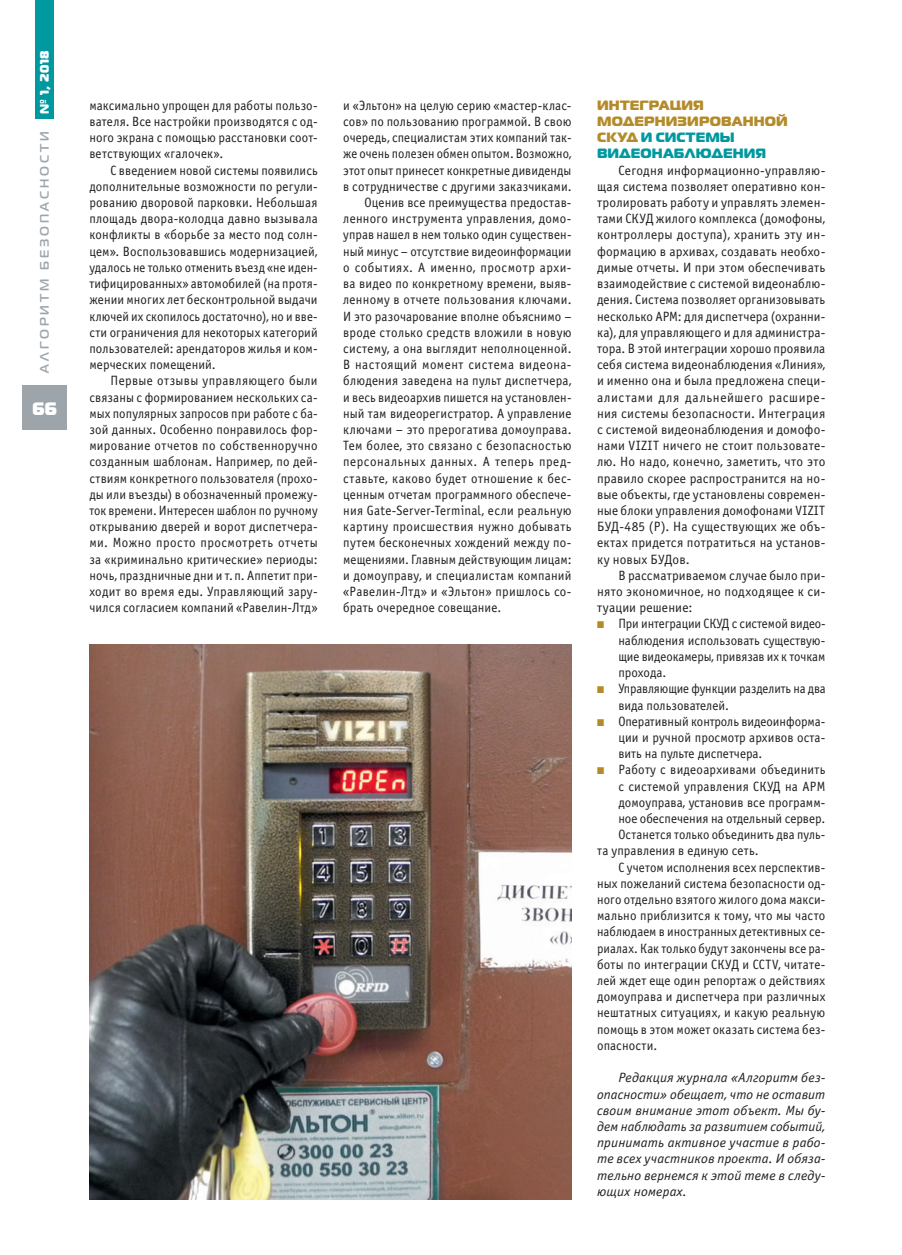
<style>
.page{position:relative;width:902px;height:1255px;background:#fff}
.page>*{position:absolute;margin:0;border:0;box-sizing:border-box;transform-origin:0 0}
.t1{font:18px "Magistral Black C";color:#fff}
.t2{font:13.5px/16.2px "Officina Sans C";letter-spacing:.015em;color:#231f20;text-align:justify;scale:.96 1}
.t3{font:13.5px/16.2px "Officina Sans C";letter-spacing:.015em;color:#231f20;text-align:justify}
.t4{font:13.5px/16.2px "Officina Sans C";letter-spacing:.015em;color:#231f20;text-align:justify;scale:.95 1}
.t5{font:italic 13.5px/16.2px "Officina Sans C";letter-spacing:.01em;color:#231f20;text-align:justify;scale:1.05 1}
.t6{font:13.5px/16.2px "Officina Sans C";letter-spacing:.015em;color:#231f20;text-align:justify;scale:.94 1}
.t7{font:13.5px "Officina Sans C";letter-spacing:.035em;color:#231f20;scale:.96 1}
.t8{font:13.5px/16.2px "Magistral Black C";letter-spacing:.015em;color:#b38b29}
.t9{font:13.5px/16.2px "Officina Sans C";letter-spacing:-.005em;color:#231f20;scale:.94 1}
.t10{font:13.5px "Officina Sans C";letter-spacing:.015em;color:#231f20;scale:.93 1}
.t11{font:13.5px "Officina Sans C";letter-spacing:.04em;color:#231f20;scale:.96 1}
.t12{font:13.5px "Officina Sans C";letter-spacing:.045em;color:#231f20;scale:.96 1}
.t13{font:700 12.3px "Magistral C";letter-spacing:.24em;color:#9da5ab}
.t14{font:12.3px "Magistral Black C";color:#fff}
.s1{color:#0099a0}
.s2{color:#b38b29}
</style>
<div class="page">
<div style="left:22px;top:385px;width:45px;height:45px;background:#9da5ab"></div>
<div style="left:36px;top:0;width:18px;height:119px;background:#0099a0"></div>
<img style="left:89px;top:644px;width:482px;height:555px">
<p class="t14" style="left:37px;top:114px;width:65px;rotate:-90deg">№ 1, 2018</p>
<p class="t13" style="left:37px;top:373px;width:243px;rotate:-90deg">АЛГОРИТМ БЕЗОПАСНОСТИ</p>
<h1 class="t1" style="left:32px;top:397px;width:26px">66</h1>
<p class="t2" style="left:89px;top:97px;width:239px">максимально упрощен для работы пользо&shy;вателя. Все настройки производятся с од&shy;ного экрана с помощью расстановки соот&shy;ветствующих «галочек».</p>
<p class="t4" style="left:89px;top:162px;width:242px;text-indent:21px">С введением новой системы появились дополнительные возможности по регули&shy;рованию дворовой парковки. Небольшая площадь двора-колодца давно вызывала конфликты в «борьбе за место под солн&shy;цем». Воспользовавшись модернизацией, удалось не только отменить въезд «не иден&shy;тифицированных» автомобилей (на протя&shy;жении многих лет бесконтрольной выдачи ключей их скопилось достаточно), но и вве&shy;сти ограничения для некоторых категорий пользователей: арендаторов жилья и ком&shy;мерческих помещений.</p>
<p class="t2" style="left:89px;top:373px;width:239px;text-indent:21px">Первые отзывы управляющего были связаны с формированием нескольких са&shy;мых популярных запросов при работе с ба&shy;зой данных. Особенно понравилось фор&shy;мирование отчетов по собственноручно созданным шаблонам. Например, по дей&shy;ствиям конкретного пользователя (прохо&shy;ды или въезды) в обозначенный промежу&shy;ток времени. Интересен шаблон по ручному открыванию дверей и ворот диспетчера&shy;ми. Можно просто просмотреть отчеты за «криминально критические» периоды: ночь, праздничные дни и т.п. Аппетит при&shy;ходит во время еды. Управляющий зару&shy;чился согласием компаний «Равелин-Лтд»</p>
<p class="t2" style="left:343px;top:97px;width:239px">и «Эльтон» на целую серию «мастер-клас-</p>
<p class="t2" style="left:343px;top:114px;width:239px">сов» по пользованию программой. В свою</p>
<p class="t4" style="left:343px;top:130px;width:242px">очередь, специалистам этих компаний так-</p>
<p class="t10" style="left:343px;top:146px;width:247px">же очень полезен обмен опытом. Возможно,</p>
<p class="t4" style="left:343px;top:162px;width:242px">этот опыт принесет конкретные дивиденды</p>
<p class="t2" style="left:343px;top:178px;width:239px">в сотрудничестве с другими заказчиками.</p>
<p class="t2" style="left:364px;top:195px;width:217px">Оценив все преимущества предостав-</p>
<p class="t2" style="left:343px;top:211px;width:239px">ленного инструмента управления, домо-</p>
<p class="t4" style="left:343px;top:227px;width:242px">управ нашел в нем только один существен-</p>
<p class="t4" style="left:343px;top:243px;width:242px">ный минус – отсутствие видеоинформации</p>
<p class="t11" style="left:343px;top:260px;width:239px">о событиях. А именно, просмотр архи-</p>
<p class="t2" style="left:343px;top:276px;width:239px">ва видео по конкретному времени, выяв-</p>
<p class="t2" style="left:343px;top:292px;width:239px">ленному в отчете пользования ключами.</p>
<p class="t2" style="left:343px;top:308px;width:239px">И это разочарование вполне объяснимо –</p>
<p class="t2" style="left:343px;top:324px;width:239px">вроде столько средств вложили в новую</p>
<p class="t2" style="left:343px;top:340px;width:239px">систему, а она выглядит неполноценной.</p>
<p class="t7" style="left:343px;top:357px;width:239px">В настоящий момент система видеона-</p>
<p class="t2" style="left:343px;top:373px;width:239px">блюдения заведена на пульт диспетчера,</p>
<p class="t4" style="left:343px;top:389px;width:242px">и весь видеоархив пишется на установлен-</p>
<p class="t2" style="left:343px;top:405px;width:239px">ный там видеорегистратор. А управление</p>
<p class="t2" style="left:343px;top:421px;width:239px">ключами – это прерогатива домоуправа.</p>
<p class="t2" style="left:343px;top:438px;width:239px">Тем более, это связано с безопасностью</p>
<p class="t12" style="left:343px;top:454px;width:239px">персональных данных. А теперь пред-</p>
<p class="t2" style="left:343px;top:470px;width:239px">ставьте, каково будет отношение к бес-</p>
<p class="t2" style="left:343px;top:486px;width:239px">ценным отчетам программного обеспече-</p>
<p class="t2" style="left:343px;top:502px;width:239px">ния Gate-Server-Terminal, если реальную</p>
<p class="t7" style="left:343px;top:519px;width:239px">картину происшествия нужно добывать</p>
<p class="t2" style="left:343px;top:535px;width:239px">путем бесконечных хождений между по-</p>
<p class="t4" style="left:343px;top:551px;width:242px">мещениями. Главным действующим лицам:</p>
<p class="t2" style="left:343px;top:567px;width:239px">и домоуправу, и специалистам компаний</p>
<p class="t2" style="left:343px;top:583px;width:239px">«Равелин-Лтд» и «Эльтон» пришлось со-</p>
<p class="t2" style="left:343px;top:600px;width:166px">брать очередное совещание.</p>
<p class="t8" style="left:597px;top:96px;width:192px">ИНТЕГРАЦИЯ<br>МОДЕРНИЗИРОВАННОЙ<br>СКУД <span class="s1">И СИСТЕМЫ<br>ВИДЕОНАБЛЮДЕНИЯ</span></p>
<p class="t3" style="left:597px;top:162px;width:230px;text-indent:21px">Сегодня информационно-управляю&shy;щая система позволяет оперативно кон&shy;тролировать работу и управлять элемен&shy;тами СКУД жилого комплекса (домофоны, контроллеры доступа), хранить эту ин&shy;формацию в архивах, создавать необхо&shy;димые отчеты. И при этом обеспечивать взаимодействие с системой видеонаблю&shy;дения. Система позволяет организовывать несколько АРМ: для диспетчера (охранни&shy;ка), для управляющего и для администра&shy;тора. В этой интеграции хорошо проявила себя система видеонаблюдения «Линия», и именно она и была предложена специ&shy;алистами для дальнейшего расшире&shy;ния системы безопасности. Интеграция с системой видеонаблюдения и домофо&shy;нами VIZIT ничего не стоит пользовате&shy;лю. Но надо, конечно, заметить, что это правило скорее распространится на но&shy;вые объекты, где установлены современ&shy;ные блоки управления домофонами VIZIT БУД-485 (Р). На существующих же объ&shy;ектах придется потратиться на установ&shy;ку новых БУДов.</p>
<p class="t3" style="left:597px;top:567px;width:230px;text-indent:21px">В рассматриваемом случае было при&shy;нято экономичное, но подходящее к си&shy;туации решение:</p>
<p class="t6" style="left:618px;top:616px;width:222px;text-indent:-21px"><span class="s2">■</span> При интеграции СКУД с системой видео&shy;наблюдения использовать существую&shy;щие видеокамеры, привязав их к точкам прохода.</p>
<p class="t9" style="left:618px;top:681px;width:222px;text-indent:-21px"><span class="s2">■</span> Управляющие функции разделить на два вида пользователей.</p>
<p class="t4" style="left:618px;top:713px;width:219px;text-indent:-21px"><span class="s2">■</span> Оперативный контроль видеоинформа&shy;ции и ручной просмотр архивов оста&shy;вить на пульте диспетчера.</p>
<p class="t2" style="left:597px;top:762px;width:239px"><span class="s2">■</span> Работу с видеоархивами объединить</p>
<p class="t2" style="left:618px;top:778px;width:217px">с системой управления СКУД на АРМ</p>
<p class="t2" style="left:618px;top:794px;width:217px">домоуправа, установив все программ-</p>
<p class="t2" style="left:618px;top:810px;width:217px">ное обеспечения на отдельный сервер.</p>
<p class="t6" style="left:618px;top:826px;width:222px">Останется только объединить два пуль-</p>
<p class="t2" style="left:597px;top:843px;width:170px">та управления в единую сеть.</p>
<p class="t4" style="left:618px;top:859px;width:219px">С учетом исполнения всех перспектив-</p>
<p class="t2" style="left:597px;top:875px;width:239px">ных пожеланий система безопасности од-</p>
<p class="t4" style="left:597px;top:891px;width:242px">ного отдельно взятого жилого дома макси-</p>
<p class="t2" style="left:597px;top:907px;width:239px">мально приблизится к тому, что мы часто</p>
<p class="t6" style="left:597px;top:924px;width:244px">наблюдаем в иностранных детективных се-</p>
<p class="t6" style="left:597px;top:940px;width:244px">риалах. Как только будут закончены все ра-</p>
<p class="t2" style="left:597px;top:956px;width:239px">боты по интеграции СКУД и CCTV, читате-</p>
<p class="t2" style="left:597px;top:972px;width:239px">лей ждет еще один репортаж о действиях</p>
<p class="t2" style="left:597px;top:988px;width:239px">домоуправа и диспетчера при различных</p>
<p class="t2" style="left:597px;top:1005px;width:239px">нештатных ситуациях, и какую реальную</p>
<p class="t4" style="left:597px;top:1021px;width:242px">помощь в этом может оказать система без-</p>
<p class="t2" style="left:597px;top:1037px;width:64px">опасности.</p>
<p class="t5" style="left:597px;top:1069px;width:219px;text-indent:21px">Редакция журнала «Алгоритм без&shy;опасности» обещает, что не оставит своим внимание этот объект. Мы бу&shy;дем наблюдать за развитием событий, принимать активное участие в рабо&shy;те всех участников проекта. И обяза&shy;тельно вернемся к этой теме в следу&shy;ющих номерах.</p>
</div>
